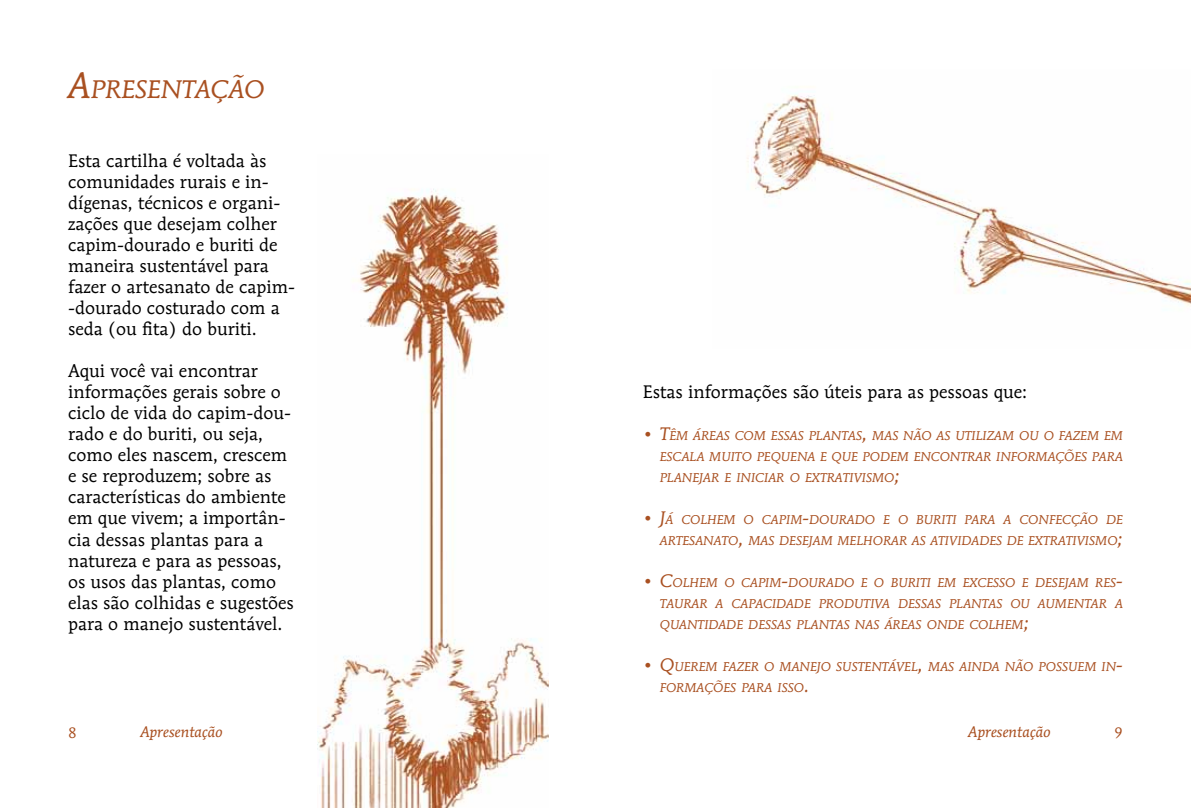
<style>
.page{position:relative;width:1191px;height:808px;background:#fff}
.page>*{position:absolute;margin:0;border:0;box-sizing:border-box;transform-origin:0 0}
.t1{font:italic 25.2px "Mendoza Roman Std";color:#a95021}
.t2{font:18px/21px "Mendoza Roman Std";color:#000}
.t3{font:italic 18px "Mendoza Roman Std";color:#a95021}
.t4{font:italic 15px "Mendoza Roman Std";color:#a95021}
.t5{font:15px "Mendoza Roman Std";color:#a95021}
.t6{font:italic 12.6px "Mendoza Roman Std";color:#a95021}
.s1{font-size:36px}
.s2{font-size:18px}
</style>
<div class="page">
<img style="left:747px;top:93px;width:444px;height:213px">
<img style="left:317px;top:189px;width:231px;height:619px">
<h1 class="t1" style="left:68px;top:74px;width:39px"><span class="s1">A</span>PRESENTA</h1>
<h1 class="t1" style="left:210px;top:74px;width:53px">ÇÃO</h1>
<p class="t2" style="left:68px;top:150px;width:229px">Esta cartilha é voltada às comunidades rurais e in&shy;dígenas, técnicos e organi&shy;zações que desejam colher capim-dourado e buriti de maneira sustentável para fazer o artesanato de capim--dourado costurado com a seda (ou fita) do buriti.</p>
<p class="t2" style="left:68px;top:360px;width:227px">Aqui você vai encontrar informações gerais sobre o ciclo de vida do capim-dou&shy;rado e do buriti, ou seja, como eles nascem, crescem e se reproduzem; sobre as características do ambiente em que vivem; a importân&shy;cia dessas plantas para a natureza e para as pessoas, os usos das plantas, como elas são colhidas e sugestões para o manejo sustentável.</p>
<p class="t2" style="left:642px;top:381px;width:386px">Estas informações são úteis para as pessoas que:</p>
<p class="t6" style="left:642px;top:428px;width:59px"><span class="s2">• T</span>ÊM ÁREAS</p>
<p class="t6" style="left:735px;top:428px;width:12px">COM</p>
<p class="t6" style="left:771px;top:428px;width:8px">ESSAS</p>
<p class="t6" style="left:808px;top:428px;width:9px">PLANTAS</p>
<p class="t6" style="left:862px;top:428px;width:20px"><span class="s2">,</span> MAS</p>
<p class="t6" style="left:903px;top:428px;width:60px">NÃO AS UTILI</p>
<p class="t6" style="left:986px;top:428px;width:128px">ZAM OUOFAZEM EM</p>
<p class="t6" style="left:659px;top:449px;width:9px">ESCALA</p>
<p class="t6" style="left:709px;top:449px;width:10px">MUITO</p>
<p class="t6" style="left:756px;top:449px;width:34px">PEQUENA</p>
<p class="t6" style="left:820px;top:449px;width:53px">EQUE PODEM</p>
<p class="t6" style="left:913px;top:449px;width:10px">ENCONTRAR</p>
<p class="t6" style="left:996px;top:449px;width:10px">INFORMA</p>
<p class="t6" style="left:1055px;top:449px;width:46px">ÇÕES PARA</p>
<p class="t6" style="left:659px;top:470px;width:9px">PLANEJAR</p>
<p class="t6" style="left:724px;top:470px;width:20px">E INICIAR</p>
<p class="t6" style="left:789px;top:470px;width:24px">O EXTRATIVISMO</p>
<p class="t3" style="left:894px;top:465px;width:7px">;</p>
<p class="t6" style="left:642px;top:512px;width:48px"><span class="s2">• J</span>Á COL</p>
<p class="t6" style="left:707px;top:512px;width:20px">HEM</p>
<p class="t6" style="left:743px;top:512px;width:28px">O CAPIM</p>
<p class="t6" style="left:802px;top:512px;width:17px"><span class="s2">-</span>DOURADO</p>
<p class="t6" style="left:883px;top:512px;width:41px">EOBURITI</p>
<p class="t6" style="left:964px;top:512px;width:9px">PARA</p>
<p class="t6" style="left:1003px;top:512px;width:26px">A CONFEC</p>
<p class="t6" style="left:1071px;top:512px;width:45px">ÇÃO DE</p>
<p class="t6" style="left:659px;top:533px;width:9px">ARTESANATO</p>
<p class="t6" style="left:738px;top:533px;width:20px"><span class="s2">,</span> MAS</p>
<p class="t6" style="left:779px;top:533px;width:9px">DESEJAM</p>
<p class="t6" style="left:837px;top:533px;width:10px">MEL</p>
<p class="t6" style="left:863px;top:533px;width:19px">HORAR</p>
<p class="t6" style="left:912px;top:533px;width:27px">AS ATIVIDADES</p>
<p class="t6" style="left:1006px;top:533px;width:30px">DE EXTRATIVISMO</p>
<p class="t3" style="left:1117px;top:528px;width:7px">;</p>
<p class="t6" style="left:642px;top:575px;width:67px"><span class="s2">• C</span>OLHEM</p>
<p class="t6" style="left:724px;top:575px;width:26px">O CAPIM</p>
<p class="t6" style="left:781px;top:575px;width:17px"><span class="s2">-</span>DOURADO</p>
<p class="t6" style="left:860px;top:575px;width:38px">EOBURITI</p>
<p class="t6" style="left:937px;top:575px;width:11px">EM</p>
<p class="t6" style="left:962px;top:575px;width:9px">EXCESSO</p>
<p class="t6" style="left:1022px;top:575px;width:22px">E DESEJAM</p>
<p class="t6" style="left:1095px;top:575px;width:29px">RES <span class="s2">-</span></p>
<p class="t6" style="left:659px;top:596px;width:9px">TAURAR</p>
<p class="t6" style="left:715px;top:596px;width:25px">A CAPACIDADE</p>
<p class="t6" style="left:818px;top:596px;width:9px">PRODUTIVA</p>
<p class="t6" style="left:898px;top:596px;width:9px">DESSAS</p>
<p class="t6" style="left:949px;top:596px;width:9px">PLANTAS</p>
<p class="t6" style="left:1010px;top:596px;width:11px">OU</p>
<p class="t6" style="left:1038px;top:596px;width:10px">AUMENTAR</p>
<p class="t6" style="left:1115px;top:596px;width:10px">A</p>
<p class="t6" style="left:659px;top:617px;width:20px">QUANTIDADE</p>
<p class="t6" style="left:748px;top:617px;width:9px">DESSAS</p>
<p class="t6" style="left:796px;top:617px;width:9px">PLANTAS</p>
<p class="t6" style="left:855px;top:617px;width:10px">NAS</p>
<p class="t6" style="left:884px;top:617px;width:9px">ÁREAS</p>
<p class="t6" style="left:926px;top:617px;width:11px">ONDE</p>
<p class="t6" style="left:969px;top:617px;width:10px">COL</p>
<p class="t6" style="left:995px;top:617px;width:35px">HEM<span class="s2">;</span></p>
<p class="t6" style="left:642px;top:659px;width:42px"><span class="s2">• Q</span>UEREM</p>
<p class="t6" style="left:722px;top:659px;width:67px">FAZER OMANEJO</p>
<p class="t6" style="left:836px;top:659px;width:9px">SUSTENTÁVEL</p>
<p class="t6" style="left:917px;top:659px;width:21px"><span class="s2">,</span> MAS</p>
<p class="t6" style="left:959px;top:659px;width:10px">AINDA</p>
<p class="t6" style="left:1005px;top:659px;width:43px">NÃO POSSUEM</p>
<p class="t6" style="left:1101px;top:659px;width:23px">IN<span class="s2">-</span></p>
<p class="t6" style="left:659px;top:680px;width:10px">FORMA</p>
<p class="t6" style="left:704px;top:680px;width:46px">ÇÕES PARA</p>
<p class="t6" style="left:777px;top:680px;width:33px">ISSO <span class="s2">.</span></p>
<p class="t4" style="left:968px;top:722px;width:84px">Apresentação</p>
<p class="t4" style="left:140px;top:722px;width:84px">Apresentação</p>
<p class="t5" style="left:68px;top:724px;width:10px">8</p>
<p class="t5" style="left:1114px;top:724px;width:10px">9</p>
</div>
